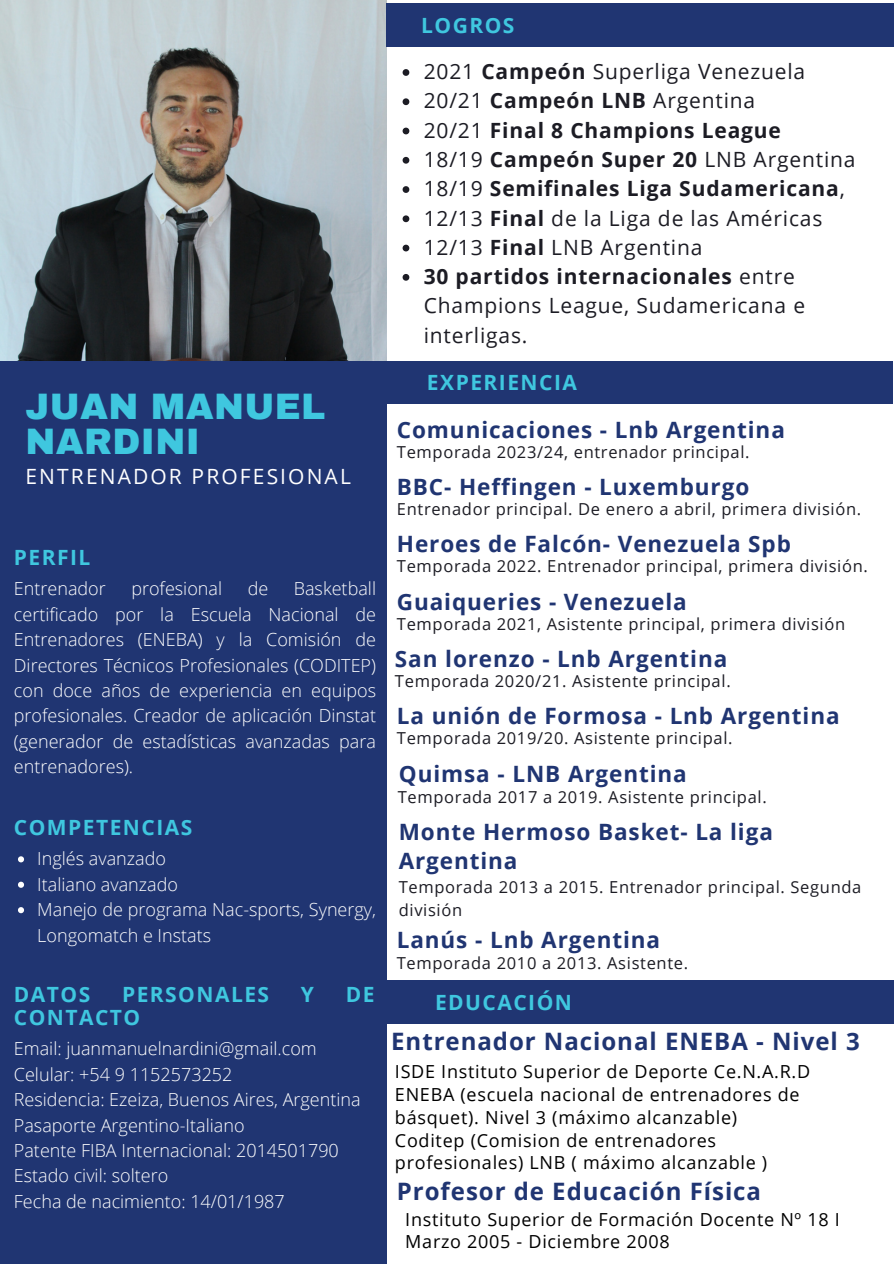
<style>
.page{position:relative;width:894px;height:1264px;background:#fff}
.page>*{position:absolute;margin:0;border:0;box-sizing:border-box;transform-origin:0 0}
.t1{font:900 36px/35px "Archivo";letter-spacing:.01em;color:#3fc7df}
.t2{font:700 24px "Open Sans";letter-spacing:.04em;color:#203572}
.t3{font:700 22.5px/29.2px "Open Sans";letter-spacing:.04em;color:#203572}
.t4{font:21px/29.2px "Open Sans";letter-spacing:.04em;color:#1c1c24}
.t5{font:700 21px "Open Sans";letter-spacing:.07em;color:#3fc7df}
.t6{font:700 21px "Open Sans";letter-spacing:.04em;color:#1c1c24}
.t7{font:21px "Open Sans";letter-spacing:.1em;color:#fff}
.t8{font:300 18px/25.3px "Open Sans";color:#fff}
.t9{font:18px/22.8px "Open Sans";letter-spacing:.04em;color:#000}
.t10{font:16.5px/22.5px "Open Sans";letter-spacing:.04em;color:#1c1c24}
.s1{font-weight:700}
.s2{font-weight:400}
</style>
<div class="page">
<div style="left:0;top:317px;width:386px;height:946px;background:#203572"></div>
<svg style="left:18px;top:856px;width:6px;height:6px"></svg>
<svg style="left:18px;top:881px;width:6px;height:6px"></svg>
<svg style="left:18px;top:907px;width:6px;height:6px"></svg>
<img style="left:0;top:0;width:386px;height:360px">
<div style="left:382px;top:361px;width:510px;height:42px;background:#203572"></div>
<div style="left:386px;top:980px;width:507px;height:44px;background:#203572"></div>
<div style="left:386px;top:3px;width:507px;height:43px;background:#203572"></div>
<svg style="left:402px;top:69px;width:7px;height:7px"></svg>
<svg style="left:402px;top:98px;width:7px;height:7px"></svg>
<svg style="left:402px;top:128px;width:7px;height:6px"></svg>
<svg style="left:402px;top:157px;width:7px;height:7px"></svg>
<svg style="left:402px;top:186px;width:7px;height:7px"></svg>
<svg style="left:402px;top:215px;width:7px;height:7px"></svg>
<svg style="left:402px;top:245px;width:7px;height:6px"></svg>
<svg style="left:402px;top:274px;width:7px;height:7px"></svg>
<p class="t1" style="left:25px;top:389px;width:301px">JUAN MANUEL<br>NARDINI</p>
<p class="t7" style="left:25px;top:462px;width:327px">ENTRENADOR PROFESIONAL</p>
<p class="t5" style="left:14px;top:542px;width:78px">PERFIL</p>
<p class="t8" style="left:14px;top:575px;width:93px">Entrenador</p>
<p class="t8" style="left:131px;top:575px;width:92px">profesional</p>
<p class="t8" style="left:247px;top:575px;width:22px">de</p>
<p class="t8" style="left:14px;top:575px;width:363px;text-align:justify;text-indent:280px">Basketball certificado por la Escuela Nacional de Entrenadores (ENEBA) y la Comisión de Directores Técnicos Profesionales (CODITEP) con doce años de experiencia en equipos profesionales. Creador de aplicación Dinstat (generador de estadísticas avanzadas para entrenadores).</p>
<p class="t5" style="left:14px;top:812px;width:180px">COMPETENCIAS</p>
<p class="t8" style="left:37px;top:845px;width:130px">Inglés avanzado</p>
<p class="t8" style="left:37px;top:871px;width:142px">Italiano avanzado</p>
<p class="t8" style="left:37px;top:896px;width:340px">Manejo de programa Nac-sports, Synergy,<br>Longomatch e Instats</p>
<p class="t5" style="left:14px;top:979px;width:78px">DATOS</p>
<p class="t5" style="left:122px;top:979px;width:148px">PERSONALES</p>
<p class="t5" style="left:301px;top:979px;width:15px">Y</p>
<p class="t5" style="left:346px;top:979px;width:30px">DE</p>
<p class="t5" style="left:14px;top:1002px;width:128px">CONTACTO</p>
<p class="t8" style="left:14px;top:1035px;width:304px">Email: juanmanuelnardini@gmail.com</p>
<p class="t8" style="left:14px;top:1061px;width:220px">Celular: +54 9 1152573252</p>
<p class="t8" style="left:14px;top:1086px;width:348px">Residencia: Ezeiza, Buenos Aires, Argentina</p>
<p class="t8" style="left:14px;top:1111px;width:232px">Pasaporte Argentino-Italiano</p>
<p class="t8" style="left:14px;top:1137px;width:326px">Patente FIBA Internacional: 2014501790</p>
<p class="t8" style="left:14px;top:1162px;width:156px">Estado civil: soltero</p>
<p class="t8" style="left:14px;top:1188px;width:272px">Fecha de nacimiento: 14/01/1987</p>
<p class="t5" style="left:421px;top:10px;width:95px">LOGROS</p>
<p class="t4" style="left:423px;top:56px;width:383px">2021 <span class="s1">Campeón</span> Superliga Venezuela</p>
<p class="t4" style="left:423px;top:86px;width:333px">20/21 <span class="s1">Campeón LNB</span> Argentina</p>
<p class="t6" style="left:423px;top:115px;width:359px"><span class="s2">20/21</span> Final 8 Champions League</p>
<p class="t4" style="left:423px;top:144px;width:433px">18/19 <span class="s1">Campeón Super 20</span> LNB Argentina</p>
<p class="t6" style="left:423px;top:174px;width:422px"><span class="s2">18/19</span> Semifinales Liga Sudamericana<span class="s2">,</span></p>
<p class="t4" style="left:423px;top:203px;width:400px">12/13 <span class="s1">Final</span> de la Liga de las Américas</p>
<p class="t4" style="left:423px;top:232px;width:280px">12/13 <span class="s1">Final</span> LNB Argentina</p>
<p class="t4" style="left:423px;top:261px;width:383px"><span class="s1">30 partidos internacionales</span> entre<br>Champions League, Sudamericana e interligas.</p>
<p class="t5" style="left:427px;top:367px;width:151px">EXPERIENCIA</p>
<p class="t3" style="left:397px;top:414px;width:389px">Comunicaciones - Lnb Argentina</p>
<p class="t10" style="left:397px;top:440px;width:354px">Temporada 2023/24, entrenador principal.</p>
<p class="t3" style="left:397px;top:471px;width:354px">BBC- Heffingen - Luxemburgo</p>
<p class="t10" style="left:397px;top:497px;width:465px">Entrenador principal. De enero a abril, primera división.</p>
<p class="t3" style="left:397px;top:528px;width:395px">Heroes de Falcón- Venezuela Spb</p>
<p class="t10" style="left:397px;top:554px;width:472px">Temporada 2022. Entrenador principal, primera división.</p>
<p class="t3" style="left:397px;top:586px;width:291px">Guaiqueries - Venezuela</p>
<p class="t10" style="left:397px;top:612px;width:449px">Temporada 2021, Asistente principal, primera división</p>
<p class="t3" style="left:395px;top:643px;width:334px">San lorenzo - Lnb Argentina</p>
<p class="t10" style="left:395px;top:669px;width:337px">Temporada 2020/21. Asistente principal.</p>
<p class="t3" style="left:397px;top:700px;width:444px">La unión de Formosa - Lnb Argentina</p>
<p class="t10" style="left:397px;top:726px;width:337px">Temporada 2019/20. Asistente principal.</p>
<p class="t3" style="left:399px;top:758px;width:289px">Quimsa - LNB Argentina</p>
<p class="t10" style="left:397px;top:785px;width:370px">Temporada 2017 a 2019. Asistente principal.</p>
<p class="t3" style="left:398px;top:816px;width:375px">Monte Hermoso Basket- La liga<br>Argentina</p>
<p class="t10" style="left:398px;top:875px;width:464px">Temporada 2013 a 2015. Entrenador principal. Segunda división</p>
<p class="t3" style="left:396px;top:924px;width:265px">Lanús - Lnb Argentina</p>
<p class="t10" style="left:396px;top:951px;width:293px">Temporada 2010 a 2013. Asistente.</p>
<p class="t5" style="left:435px;top:987px;width:138px">EDUCACIÓN</p>
<p class="t2" style="left:391px;top:1023px;width:470px">Entrenador Nacional ENEBA - Nivel 3</p>
<p class="t9" style="left:395px;top:1059px;width:416px">ISDE Instituto Superior de Deporte Ce.N.A.R.D</p>
<p class="t9" style="left:395px;top:1082px;width:406px">ENEBA (escuela nacional de entrenadores de básquet). Nivel 3 (máximo alcanzable)</p>
<p class="t9" style="left:395px;top:1128px;width:374px">Coditep (Comision de entrenadores profesionales) LNB ( máximo alcanzable )</p>
<p class="t2" style="left:397px;top:1173px;width:365px">Profesor de Educación Física</p>
<p class="t9" style="left:405px;top:1207px;width:436px">Instituto Superior de Formación Docente Nº 18 I<br>Marzo 2005 - Diciembre 2008</p>
</div>
